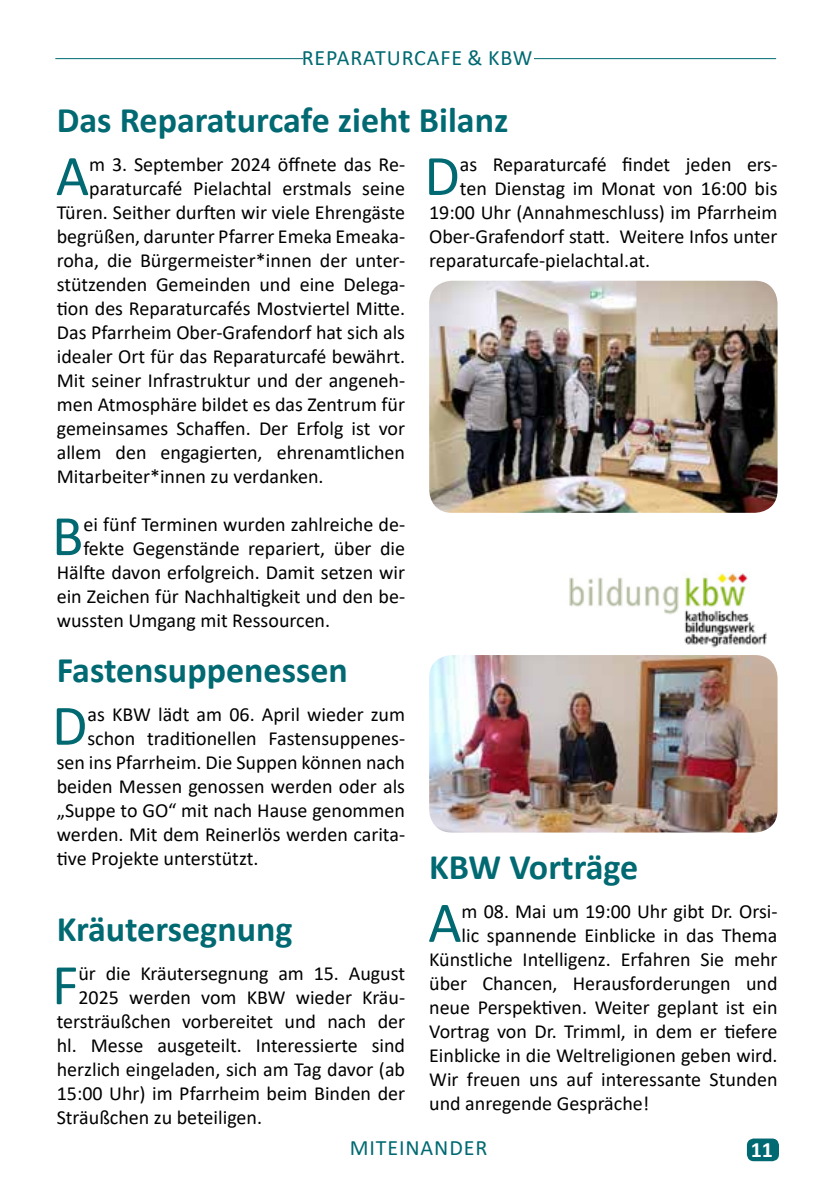
<style>
.page{position:relative;width:840px;height:1191px;background:#fff}
.page>*{position:absolute;margin:0;border:0;box-sizing:border-box;transform-origin:0 0}
.t1{font:57.8px "Calibri";color:#006972}
.t2{font:700 36px "Calibri";color:#006972}
.t3{font:22px "Calibri";letter-spacing:.04em;color:#006972}
.t4{font:700 22px "Calibri";color:#fff}
.t5{font:20px "Calibri";color:#000}
</style>
<div class="page">
<img style="left:429px;top:655px;width:348px;height:177px">
<img style="left:429px;top:281px;width:348px;height:232px">
<hr style="left:55px;top:58px;width:720px;height:1px;background:#006972">
<div style="left:303px;top:38px;width:230px;height:29px;background:#fff"></div>
<div style="left:746px;top:1138px;width:32px;height:23px;background:#006972;border-radius:7px"></div>
<img style="left:569px;top:573px;width:198px;height:75px">
<p class="t3" style="left:301px;top:42px;width:232px">REPARATURCAFE &amp; KBW</p>
<h2 class="t2" style="left:57px;top:94px;width:453px">Das Reparaturcafe zieht Bilanz</h2>
<h1 class="t1" style="left:56px;top:136px;width:35px">A</h1>
<p class="t5" style="left:89px;top:150px;width:317px">m 3. September 2024 öffnete das Re-</p>
<p class="t5" style="left:89px;top:174px;width:317px">paraturcafé Pielachtal erstmals seine</p>
<p class="t5" style="left:57px;top:198px;width:350px">Türen. Seither durften wir viele Ehrengäste</p>
<p class="t5" style="left:57px;top:222px;width:349px">begrüßen, darunter Pfarrer Emeka Emeaka-</p>
<p class="t5" style="left:57px;top:246px;width:349px">roha, die Bürgermeister*innen der unter-</p>
<p class="t5" style="left:57px;top:270px;width:349px">stützenden Gemeinden und eine Delega-</p>
<p class="t5" style="left:57px;top:294px;width:350px">tion des Reparaturcafés Mostviertel Mitte.</p>
<p class="t5" style="left:57px;top:318px;width:349px">Das Pfarrheim Ober-Grafendorf hat sich als</p>
<p class="t5" style="left:57px;top:342px;width:349px">idealer Ort für das Reparaturcafé bewährt.</p>
<p class="t5" style="left:57px;top:366px;width:349px">Mit seiner Infrastruktur und der angeneh-</p>
<p class="t5" style="left:57px;top:390px;width:349px">men Atmosphäre bildet es das Zentrum für</p>
<p class="t5" style="left:57px;top:414px;width:349px">gemeinsames Schaffen. Der Erfolg ist vor</p>
<p class="t5" style="left:57px;top:438px;width:349px">allem den engagierten, ehrenamtlichen</p>
<p class="t5" style="left:57px;top:462px;width:268px">Mitarbeiter*innen zu verdanken.</p>
<h1 class="t1" style="left:52px;top:496px;width:33px">B</h1>
<p class="t5" style="left:83px;top:510px;width:323px">ei fünf Terminen wurden zahlreiche de-</p>
<p class="t5" style="left:83px;top:534px;width:323px">fekte Gegenstände repariert, über die</p>
<p class="t5" style="left:57px;top:558px;width:349px">Hälfte davon erfolgreich. Damit setzen wir</p>
<p class="t5" style="left:57px;top:582px;width:349px">ein Zeichen für Nachhaltigkeit und den be-</p>
<p class="t5" style="left:57px;top:606px;width:275px">wussten Umgang mit Ressourcen.</p>
<h2 class="t2" style="left:57px;top:644px;width:292px">Fastensuppenessen</h2>
<h1 class="t1" style="left:52px;top:685px;width:37px">D</h1>
<p class="t5" style="left:87px;top:700px;width:319px">as KBW lädt am 06. April wieder zum</p>
<p class="t5" style="left:87px;top:724px;width:319px">schon traditionellen Fastensuppenes-</p>
<p class="t5" style="left:57px;top:748px;width:349px">sen ins Pfarrheim. Die Suppen können nach</p>
<p class="t5" style="left:57px;top:772px;width:349px">beiden Messen genossen werden oder als</p>
<p class="t5" style="left:57px;top:796px;width:350px">„Suppe to GO“ mit nach Hause genommen</p>
<p class="t5" style="left:57px;top:820px;width:349px">werden. Mit dem Reinerlös werden carita-</p>
<p class="t5" style="left:57px;top:844px;width:203px">tive Projekte unterstützt.</p>
<h2 class="t2" style="left:57px;top:903px;width:237px">Kräutersegnung</h2>
<h1 class="t1" style="left:52px;top:944px;width:28px">F</h1>
<p class="t5" style="left:78px;top:959px;width:328px">ür die Kräutersegnung am 15. August</p>
<p class="t5" style="left:78px;top:983px;width:328px">2025 werden vom KBW wieder Kräu-</p>
<p class="t5" style="left:57px;top:1007px;width:350px">tersträußchen vorbereitet und nach der</p>
<p class="t5" style="left:57px;top:1031px;width:349px">hl. Messe ausgeteilt. Interessierte sind</p>
<p class="t5" style="left:57px;top:1055px;width:349px">herzlich eingeladen, sich am Tag davor (ab</p>
<p class="t5" style="left:57px;top:1079px;width:350px">15:00 Uhr) im Pfarrheim beim Binden der</p>
<p class="t5" style="left:57px;top:1103px;width:207px">Sträußchen zu beteiligen.</p>
<h1 class="t1" style="left:424px;top:136px;width:37px">D</h1>
<p class="t5" style="left:459px;top:150px;width:319px">as Reparaturcafé findet jeden ers-</p>
<p class="t5" style="left:459px;top:174px;width:319px">ten Dienstag im Monat von 16:00 bis</p>
<p class="t5" style="left:429px;top:198px;width:350px">19:00 Uhr (Annahmeschluss) im Pfarrheim</p>
<p class="t5" style="left:429px;top:222px;width:350px">Ober-Grafendorf statt. Weitere Infos unter</p>
<p class="t5" style="left:429px;top:246px;width:222px">reparaturcafe-pielachtal.at.</p>
<h2 class="t2" style="left:429px;top:841px;width:210px">KBW Vorträge</h2>
<h1 class="t1" style="left:428px;top:882px;width:35px">A</h1>
<p class="t5" style="left:461px;top:897px;width:317px">m 08. Mai um 19:00 Uhr gibt Dr. Orsi-</p>
<p class="t5" style="left:461px;top:921px;width:317px">lic spannende Einblicke in das Thema</p>
<p class="t5" style="left:429px;top:945px;width:350px">Künstliche Intelligenz. Erfahren Sie mehr</p>
<p class="t5" style="left:429px;top:969px;width:349px">über Chancen, Herausforderungen und</p>
<p class="t5" style="left:429px;top:993px;width:349px">neue Perspektiven. Weiter geplant ist ein</p>
<p class="t5" style="left:429px;top:1017px;width:350px">Vortrag von Dr. Trimml, in dem er tiefere</p>
<p class="t5" style="left:429px;top:1041px;width:349px">Einblicke in die Weltreligionen geben wird.</p>
<p class="t5" style="left:429px;top:1065px;width:349px">Wir freuen uns auf interessante Stunden</p>
<p class="t5" style="left:429px;top:1089px;width:221px">und anregende Gespräche!</p>
<p class="t3" style="left:349px;top:1132px;width:139px">MITEINANDER</p>
<p class="t4" style="left:750px;top:1134px;width:24px">11</p>
</div>
